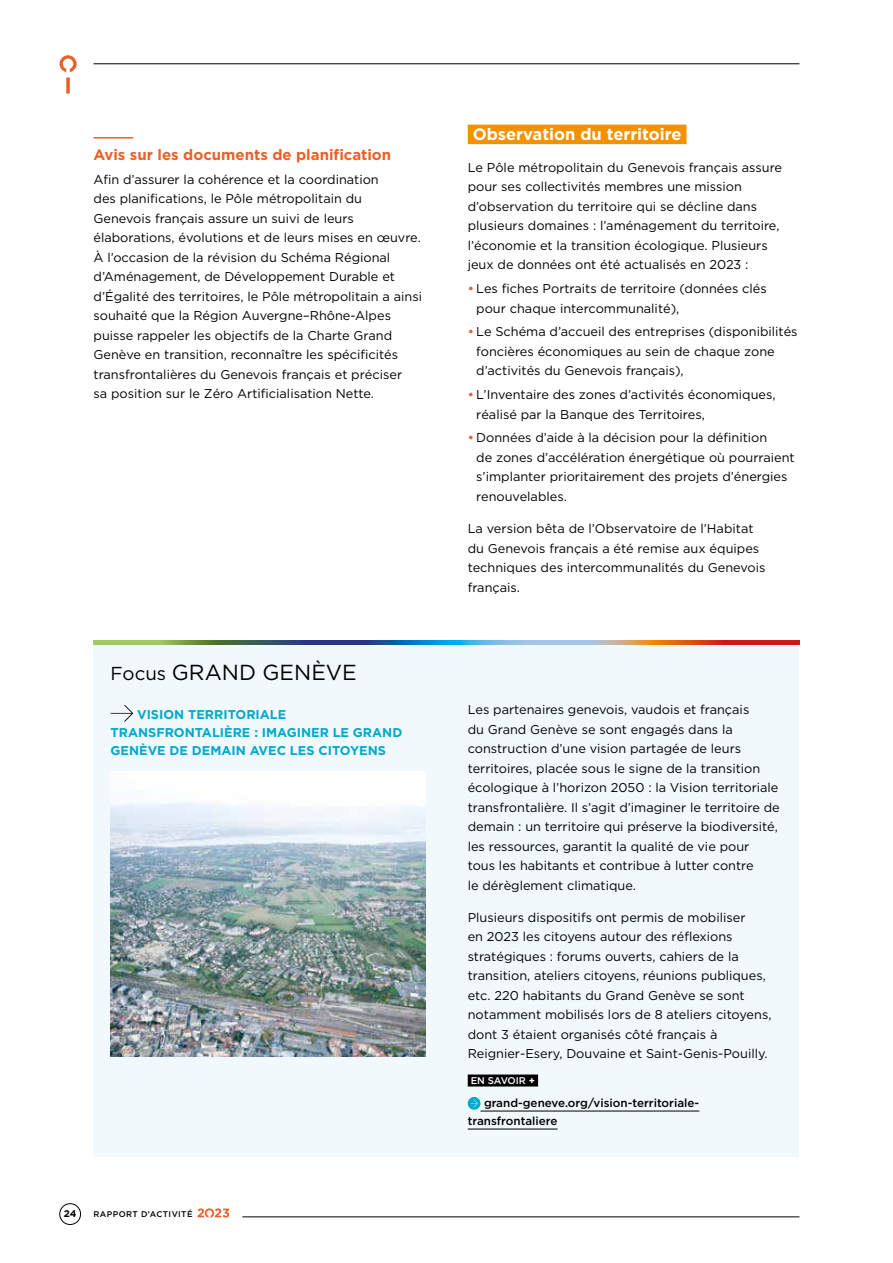
<style>
.page{position:relative;width:893px;height:1263px;background:#fff}
.page>*{position:absolute;margin:0;border:0;box-sizing:border-box;transform-origin:0 0}
.t1{font:21.75px "Gotham";color:#000}
.t2{font:700 16.5px "Gotham";color:#fff}
.t3{font:700 15px "Gotham";color:#eb6029}
.t4{font:12.75px/19.5px "Gotham";color:#000}
.t5{font:700 12.75px/18px "Gotham";color:#00a9cd}
.t6{font:500 11.7px/18px "Gotham";color:#000}
.t7{font:500 9.75px "Gotham";letter-spacing:-.01em;color:#fff}
.t8{font:700 9.75px "Gotham";color:#000}
.t9{font:500 8.25px "Gotham";letter-spacing:.05em;color:#000}
.s1{font-size:18.75px}
.s2{font-weight:500;color:#eb6029}
.s3{font-weight:700}
</style>
<div class="page">
<hr style="left:94px;top:64px;width:705px;height:1px;background:#000">
<hr style="left:242px;top:1216px;width:557px;height:1px;background:#000">
<svg style="left:60px;top:55px;width:17px;height:39px"></svg>
<div style="left:60px;top:1203px;width:21px;height:22px;border:1px solid #000;border-radius:50%"></div>
<svg style="left:198px;top:1208px;width:31px;height:10px"></svg>
<hr style="left:94px;top:137px;width:39px;height:2px;background:#eb6029">
<div style="left:468px;top:125px;width:218px;height:19px;background:#f39200"></div>
<div style="left:94px;top:640px;width:705px;height:517px;background:#f1f9fc"></div>
<svg style="left:111px;top:705px;width:22px;height:17px"></svg>
<img style="left:111px;top:773px;width:314px;height:284px">
<div style="left:468px;top:1074px;width:70px;height:12px;background:#000"></div>
<hr style="left:480px;top:1111px;width:219px;height:1px;background:#000">
<hr style="left:468px;top:1129px;width:90px;height:1px;background:#000">
<svg style="left:468px;top:1097px;width:12px;height:13px"></svg>
<svg style="left:470px;top:1099px;width:8px;height:8px"></svg>
<svg style="left:94px;top:640px;width:705px;height:4px;background:#7b7c78"></svg>
<p class="t3" style="left:94px;top:146px;width:299px">Avis sur les documents de planification</p>
<p class="t4" style="left:94px;top:169px;width:330px">Afin d’assurer la cohérence et la coordination<br>des planifications, le Pôle métropolitain du Genevois français assure un suivi de leurs élaborations, évolutions et de leurs mises en œuvre.<br>À l’occasion de la révision du Schéma Régional d’Aménagement, de Développement Durable et d’Égalité des territoires, le Pôle métropolitain a ainsi souhaité que la Région Auvergne–Rhône-Alpes puisse rappeler les objectifs de la Charte Grand Genève en transition, reconnaître les spécificités transfrontalières du Genevois français et préciser<br>sa position sur le Zéro Artificialisation Nette.</p>
<h1 class="t1" style="left:111px;top:660px;width:248px"><span class="s1">Focus</span> GRAND GENÈVE</h1>
<p class="t2" style="left:473px;top:124px;width:210px">Observation du territoire</p>
<p class="t4" style="left:468px;top:157px;width:316px">Le Pôle métropolitain du Genevois français assure pour ses collectivités membres une mission d’observation du territoire qui se décline dans plusieurs domaines : l’aménagement du territoire, l’économie et la transition écologique. Plusieurs jeux de données ont été actualisés en 2023 :</p>
<p class="t4" style="left:476px;top:279px;width:292px;text-indent:-9px"><span class="s2">•</span> Les fiches Portraits de territoire (données clés pour chaque intercommunalité),</p>
<p class="t4" style="left:476px;top:322px;width:323px;text-indent:-9px"><span class="s2">•</span> Le Schéma d’accueil des entreprises (disponibilités foncières économiques au sein de chaque zone d’activités du Genevois français),</p>
<p class="t4" style="left:476px;top:385px;width:301px;text-indent:-9px"><span class="s2">•</span> L’Inventaire des zones d’activités économiques, réalisé par la Banque des Territoires,</p>
<p class="t4" style="left:476px;top:428px;width:320px;text-indent:-9px"><span class="s2">•</span> Données d’aide à la décision pour la définition<br>de zones d’accélération énergétique où pourraient s’implanter prioritairement des projets d’énergies renouvelables.</p>
<p class="t4" style="left:468px;top:519px;width:299px">La version bêta de l’Observatoire de l’Habitat du Genevois français a été remise aux équipes techniques des intercommunalités du Genevois français.</p>
<p class="t5" style="left:111px;top:705px;width:293px;text-indent:27px">VISION TERRITORIALE<br>TRANSFRONTALIÈRE : IMAGINER LE GRAND<br>GENÈVE DE DEMAIN AVEC LES CITOYENS</p>
<p class="t4" style="left:468px;top:700px;width:313px">Les partenaires genevois, vaudois et français<br>du Grand Genève se sont engagés dans la construction d’une vision partagée de leurs territoires, placée sous le signe de la transition écologique à l’horizon 2050 : la Vision territoriale transfrontalière. Il s’agit d’imaginer le territoire de demain : un territoire qui préserve la biodiversité, les ressources, garantit la qualité de vie pour tous les habitants et contribue à lutter contre<br>le dérèglement climatique.</p>
<p class="t4" style="left:468px;top:907px;width:305px">Plusieurs dispositifs ont permis de mobiliser<br>en 2023 les citoyens autour des réflexions stratégiques : forums ouverts, cahiers de la transition, ateliers citoyens, réunions publiques, etc. 220 habitants du Grand Genève se sont notamment mobilisés lors de 8 ateliers citoyens, dont 3 étaient organisés côté français à Reignier-Esery, Douvaine et Saint-Genis-Pouilly.</p>
<p class="t7" style="left:471px;top:1075px;width:66px">EN SAVOIR <span class="s3">+</span></p>
<p class="t6" style="left:468px;top:1093px;width:233px;text-indent:16px">grand-geneve.org/vision-territoriale&shy;transfrontaliere</p>
<p class="t8" style="left:64px;top:1208px;width:14px">24</p>
<p class="t9" style="left:94px;top:1209px;width:101px">RAPPORT D’ACTIVITÉ</p>
</div>
